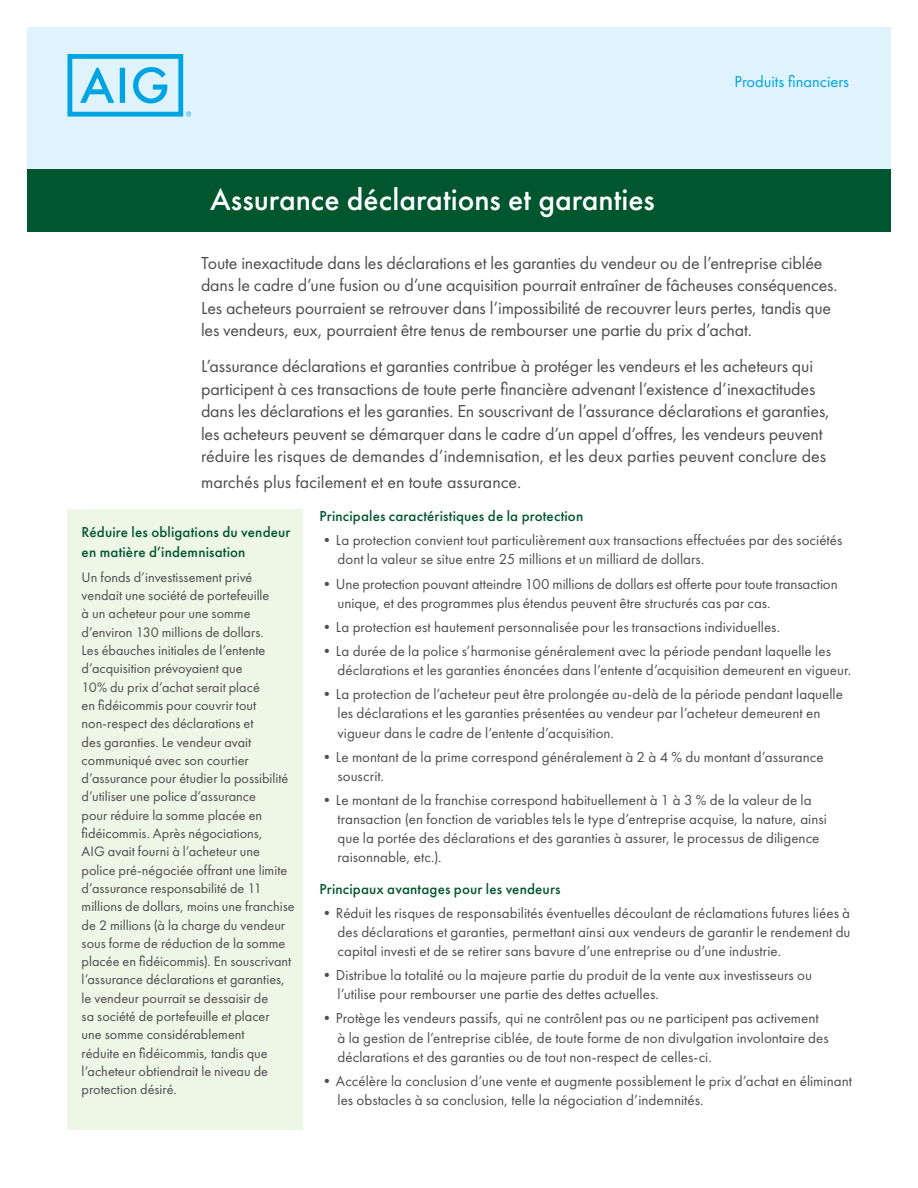
<style>
.page{position:relative;width:918px;height:1188px;background:#fff}
.page>*{position:absolute;margin:0;border:0;box-sizing:border-box;transform-origin:0 0}
.t1{font:500 31.5px "Futura PT";color:#fff}
.t2{font:18px/22.5px "Futura PT";letter-spacing:-.01em;color:#4d4d4f}
.t3{font:16.5px "Futura PT";color:#00a4e3}
.t4{font:15px/19.2px "Futura PT";color:#4d4d4f}
.t5{font:500 15px/19.5px "Futura PT";letter-spacing:.01em;color:#00562f}
.t6{font:14.25px/18.3px "Futura PT";color:#4d4d4f}
</style>
<div class="page">
<div style="left:27px;top:27px;width:864px;height:169px;background:#dff3fd"></div>
<div style="left:27px;top:169px;width:864px;height:62px;background:#00562f"></div>
<svg style="left:68px;top:54px;width:123px;height:63px"></svg>
<div style="left:68px;top:509px;width:235px;height:620px;background:#eef6e6"></div>
<p class="t3" style="left:734px;top:71px;width:116px">Produits financiers</p>
<h1 class="t1" style="left:210px;top:181px;width:446px">Assurance déclarations et garanties</h1>
<p class="t2" style="left:201px;top:251px;width:638px">Toute inexactitude dans les déclarations et les garanties du vendeur ou de l’entreprise ciblée dans le cadre d’une fusion ou d’une acquisition pourrait entraîner de fâcheuses conséquences.<br>Les acheteurs pourraient se retrouver dans l’impossibilité de recouvrer leurs pertes, tandis que les vendeurs, eux, pourraient être tenus de rembourser une partie du prix d’achat.</p>
<p class="t2" style="left:201px;top:355px;width:631px">L’assurance déclarations et garanties contribue à protéger les vendeurs et les acheteurs qui participent à ces transactions de toute perte financière advenant l’existence d’inexactitudes dans les déclarations et les garanties. En souscrivant de l’assurance déclarations et garanties, les acheteurs peuvent se démarquer dans le cadre d’un appel d’offres, les vendeurs peuvent réduire les risques de demandes d’indemnisation, et les deux parties peuvent conclure des</p>
<p class="t2" style="left:201px;top:470px;width:322px">marchés plus facilement et en toute assurance.</p>
<p class="t5" style="left:319px;top:506px;width:265px">Principales caractéristiques de la protection</p>
<p class="t4" style="left:338px;top:531px;width:506px;text-indent:-18px">•La protection convient tout particulièrement aux transactions effectuées par des sociétés dont la valeur se situe entre 25 millions et un milliard de dollars.</p>
<p class="t4" style="left:338px;top:574px;width:502px;text-indent:-18px">•Une protection pouvant atteindre 100 millions de dollars est offerte pour toute transaction unique, et des programmes plus étendus peuvent être structurés cas par cas.</p>
<p class="t4" style="left:319px;top:617px;width:462px">•La protection est hautement personnalisée pour les transactions individuelles.</p>
<p class="t4" style="left:338px;top:641px;width:515px;text-indent:-18px">•La durée de la police s’harmonise généralement avec la période pendant laquelle les déclarations et les garanties énoncées dans l’entente d’acquisition demeurent en vigueur.</p>
<p class="t4" style="left:338px;top:684px;width:507px;text-indent:-18px">•La protection de l’acheteur peut être prolongée au-delà de la période pendant laquelle les déclarations et les garanties présentées au vendeur par l’acheteur demeurent en vigueur dans le cadre de l’entente d’acquisition.</p>
<p class="t4" style="left:338px;top:747px;width:488px;text-indent:-18px">•Le montant de la prime correspond généralement à 2 à 4 % du montant d’assurance souscrit.</p>
<p class="t4" style="left:338px;top:790px;width:491px;text-indent:-18px">•Le montant de la franchise correspond habituellement à 1 à 3 % de la valeur de la transaction (en fonction de variables tels le type d’entreprise acquise, la nature, ainsi que la portée des déclarations et des garanties à assurer, le processus de diligence raisonnable, etc.).</p>
<p class="t5" style="left:319px;top:879px;width:243px">Principaux avantages pour les vendeurs</p>
<p class="t4" style="left:338px;top:903px;width:515px;text-align:justify;text-indent:-18px">•Réduit les risques de responsabilités éventuelles découlant de réclamations futures liées à des déclarations et garanties, permettant ainsi aux vendeurs de garantir le rendement du capital investi et de se retirer sans bavure d’une entreprise ou d’une industrie.</p>
<p class="t4" style="left:338px;top:965px;width:476px;text-indent:-18px">•Distribue la totalité ou la majeure partie du produit de la vente aux investisseurs ou l’utilise pour rembourser une partie des dettes actuelles.</p>
<p class="t4" style="left:338px;top:1009px;width:493px;text-indent:-18px">•Protège les vendeurs passifs, qui ne contrôlent pas ou ne participent pas activement à la gestion de l’entreprise ciblée, de toute forme de non divulgation involontaire des déclarations et des garanties ou de tout non-respect de celles-ci.</p>
<p class="t4" style="left:338px;top:1071px;width:516px;text-indent:-18px">•Accélère la conclusion d’une vente et augmente possiblement le prix d’achat en éliminant les obstacles à sa conclusion, telle la négociation d’indemnités.</p>
<p class="t5" style="left:82px;top:523px;width:210px">Réduire les obligations du vendeur en matière d’indemnisation</p>
<p class="t6" style="left:82px;top:568px;width:214px">Un fonds d’investissement privé vendait une société de portefeuille<br>à un acheteur pour une somme d’environ 130 millions de dollars.<br>Les ébauches initiales de l’entente d’acquisition prévoyaient que<br>10% du prix d’achat serait placé<br>en fidéicommis pour couvrir tout non-respect des déclarations et<br>des garanties. Le vendeur avait communiqué avec son courtier d’assurance pour étudier la possibilité d’utiliser une police d’assurance<br>pour réduire la somme placée en fidéicommis. Après négociations,<br>AIG avait fourni à l’acheteur une police pré-négociée offrant une limite d’assurance responsabilité de 11 millions de dollars, moins une franchise de 2 millions (à la charge du vendeur sous forme de réduction de la somme placée en fidéicommis). En souscrivant l’assurance déclarations et garanties, le vendeur pourrait se dessaisir de<br>sa société de portefeuille et placer<br>une somme considérablement<br>réduite en fidéicommis, tandis que l’acheteur obtiendrait le niveau de protection désiré.</p>
</div>
